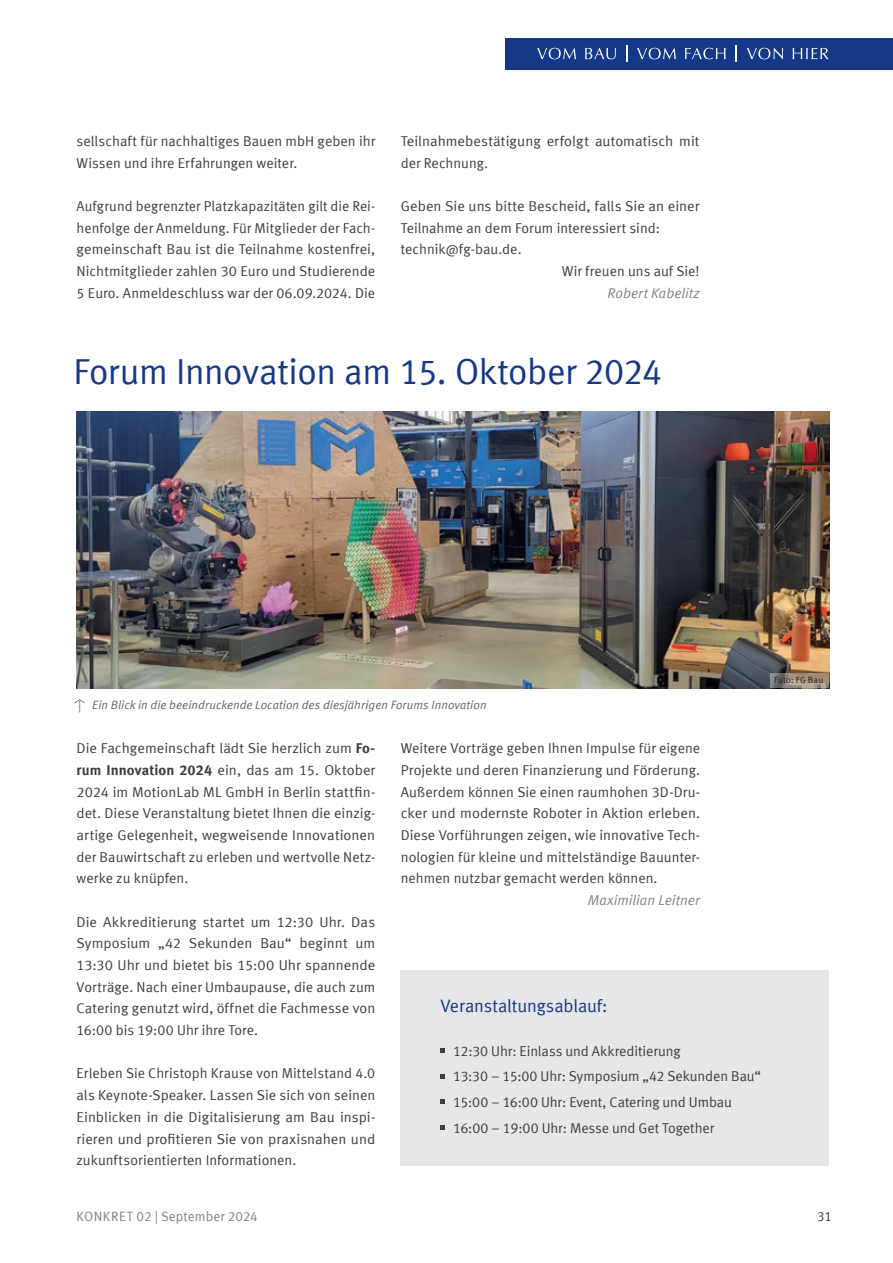
<style>
.page{position:relative;width:893px;height:1263px;background:#fff}
.page>*{position:absolute;margin:0;border:0;box-sizing:border-box;transform-origin:0 0}
.Fließtext{font:36px "Meta Normal LF";letter-spacing:-.015em;color:#153888}
.Fließtext-2{font:18px "Meta Normal LF";letter-spacing:-.01em;color:#153888}
.Fließtext-3{font:14.25px/21.8px "Meta Normal LF";color:#3e3e3f;text-align:justify}
.Fließtext-4{font:italic 14.25px "Meta Normal LF";color:#808285}
.t1{font:13.5px "Meta Normal LF";letter-spacing:.01em;color:#808285}
.t2{font:13.5px "Meta Normal LF";color:#3e3e3f}
.Fließtext-5{font:italic 12px "Meta Normal LF";letter-spacing:.01em;color:#636366}
.Fließtext-6{font:9px "Meta Normal LF";letter-spacing:.025em;color:#231f20}
.s1{font-family:"Meta Normal Italic Expert";font-style:normal;color:#3e3e3f}
.s2{font-family:"Meta Bold LF"}
</style>
<div class="page">
<div style="left:401px;top:970px;width:428px;height:195px;background:#e6e7e9"></div>
<svg style="left:440px;top:1048px;width:5px;height:5px"></svg>
<svg style="left:440px;top:1074px;width:5px;height:4px"></svg>
<svg style="left:440px;top:1099px;width:5px;height:5px"></svg>
<svg style="left:440px;top:1125px;width:5px;height:4px"></svg>
<img style="left:77px;top:411px;width:752px;height:277px">
<svg style="left:770px;top:673px;width:58px;height:14px"></svg>
<div style="left:505px;top:38px;width:388px;height:32px;background:#153888"></div>
<svg style="left:736px;top:45px;width:1px;height:17px"></svg>
<svg style="left:626px;top:45px;width:1px;height:17px"></svg>
<svg style="left:747px;top:48px;width:82px;height:11px"></svg>
<svg style="left:637px;top:48px;width:89px;height:11px"></svg>
<svg style="left:537px;top:48px;width:79px;height:11px"></svg>
<p class="Fließtext-3" style="left:77px;top:130px;width:300px">sellschaft für nachhaltiges Bauen mbH geben ihr<br>Wissen und ihre Erfahrungen weiter.</p>
<p class="Fließtext-3" style="left:77px;top:195px;width:300px">Aufgrund begrenzter Platzkapazitäten gilt die Rei&shy;henfolge der Anmeldung. Für Mitglieder der Fach&shy;gemeinschaft Bau ist die Teilnahme kostenfrei, Nichtmitglieder zahlen 30 Euro und Studierende 5 Euro. Anmeldeschluss war der 06.09.2024. Die</p>
<p class="Fließtext-3" style="left:401px;top:130px;width:300px">Teilnahmebestätigung erfolgt automatisch mit der Rechnung.</p>
<p class="Fließtext-3" style="left:401px;top:195px;width:300px">Geben Sie uns bitte Bescheid, falls Sie an einer<br>Teilnahme an dem Forum interessiert sind:</p>
<p class="Fließtext-3" style="left:401px;top:238px;width:122px">technik@fg-bau.de.</p>
<p class="Fließtext-3" style="left:562px;top:260px;width:139px">Wir freuen uns auf Sie!</p>
<p class="Fließtext-4" style="left:608px;top:284px;width:93px">Robert Kabelitz</p>
<p class="Fließtext" style="left:73px;top:351px;width:590px">Forum Innovation am 15. Oktober 2024</p>
<p class="Fließtext-5" style="left:73px;top:698px;width:415px"><span class="s1">m</span> Ein Blick in die beeindruckende Location des diesjährigen Forums Innovation</p>
<p class="Fließtext-3" style="left:77px;top:737px;width:300px">Die Fachgemeinschaft lädt Sie herzlich zum <span class="s2">Fo&shy;rum Innovation 2024</span> ein, das am 15. Oktober 2024 im MotionLab ML GmbH in Berlin stattfin&shy;det. Diese Veranstaltung bietet Ihnen die einzig&shy;artige Gelegenheit, wegweisende Innovationen der Bauwirtschaft zu erleben und wertvolle Netz&shy;werke zu knüpfen.</p>
<p class="Fließtext-3" style="left:77px;top:911px;width:300px">Die Akkreditierung startet um 12:30 Uhr. Das Symposium „42 Sekunden Bau“ beginnt um 13:30 Uhr und bietet bis 15:00 Uhr spannende Vorträge. Nach einer Umbaupause, die auch zum Catering genutzt wird, öffnet die Fachmesse von 16:00 bis 19:00 Uhr ihre Tore.</p>
<p class="Fließtext-3" style="left:77px;top:1062px;width:300px">Erleben Sie Christoph Krause von Mittelstand 4.0 als Keynote-Speaker. Lassen Sie sich von seinen Einblicken in die Digitalisierung am Bau inspi&shy;rieren und profitieren Sie von praxisnahen und zukunftsorientierten Informationen.</p>
<p class="Fließtext-3" style="left:401px;top:737px;width:301px">Weitere Vorträge geben Ihnen Impulse für eigene Projekte und deren Finanzierung und Förderung.<br>Außerdem können Sie einen raumhohen 3D-Dru&shy;cker und modernste Roboter in Aktion erleben.<br>Diese Vorführungen zeigen, wie innovative Tech&shy;nologien für kleine und mittelständige Bauunter&shy;nehmen nutzbar gemacht werden können.</p>
<p class="Fließtext-4" style="left:588px;top:892px;width:114px">Maximilian Leitner</p>
<p class="Fließtext-2" style="left:440px;top:996px;width:169px">Veranstaltungsablauf:</p>
<p class="Fließtext-3" style="left:453px;top:1040px;width:229px">12:30 Uhr: Einlass und Akkreditierung</p>
<p class="Fließtext-3" style="left:453px;top:1065px;width:309px">13:30 – 15:00 Uhr: Symposium „42 Sekunden Bau“</p>
<p class="Fließtext-3" style="left:453px;top:1091px;width:280px">15:00 – 16:00 Uhr: Event, Catering und Umbau</p>
<p class="Fließtext-3" style="left:453px;top:1116px;width:263px">16:00 – 19:00 Uhr: Messe und Get Together</p>
<p class="Fließtext-6" style="left:774px;top:675px;width:51px">Foto: FG Bau</p>
<p class="t1" style="left:77px;top:1209px;width:183px">KONKRET 02 | September 2024</p>
<p class="t2" style="left:817px;top:1209px;width:16px">31</p>
</div>
